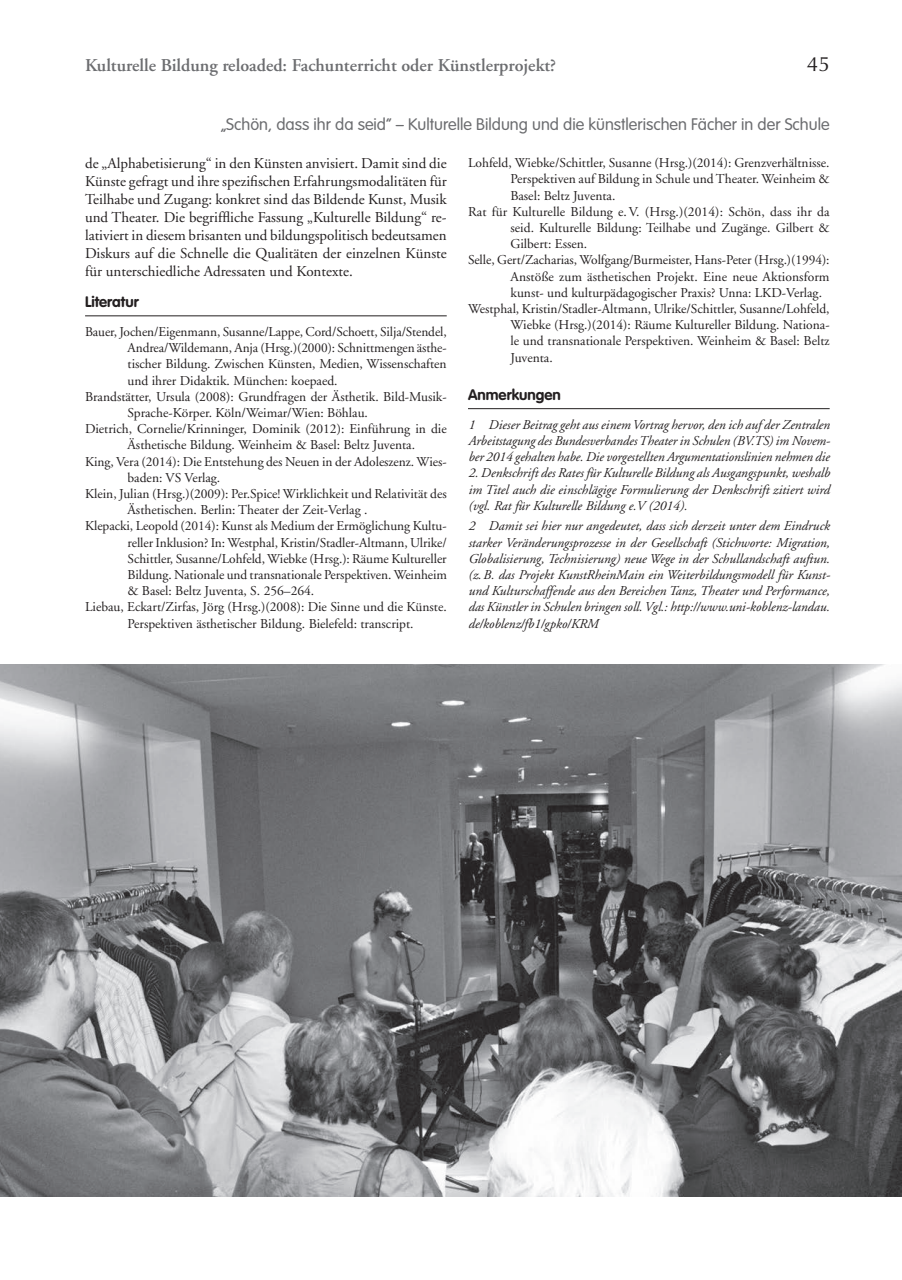
<style>
.page{position:relative;width:902px;height:1280px;background:#fff}
.page>*{position:absolute;margin:0;border:0;box-sizing:border-box;transform-origin:0 0}
.t1{font:21px "Optus T";color:#231f20}
.t2{font:600 18px "Adobe Garamond";color:#6c6d70}
.t3{font:300 16.5px "VAG Rounded";color:#6c6d70}
.t4{font:15px/18px "Adobe Garamond";color:#231f20;text-align:justify}
.t5{font:700 15px "VAG Rounded";color:#231f20}
.t6{font:13.5px "Adobe Garamond";color:#231f20}
.t7{font:italic 13.5px/16.2px "Adobe Garamond";letter-spacing:-.005em;color:#231f20;text-align:justify}
</style>
<div class="page">
<hr style="left:85px;top:315px;width:361px;height:1px;background:#231f20">
<hr style="left:468px;top:408px;width:361px;height:1px;background:#231f20">
<img style="left:0;top:664px;width:901px;height:532px">
<h2 class="t2" style="left:85px;top:55px;width:472px">Kulturelle Bildung reloaded: Fachunterricht oder Künstlerprojekt?</h2>
<h1 class="t1" style="left:806px;top:51px;width:25px">45</h1>
<p class="t3" style="left:221px;top:115px;width:610px">„Schön, dass ihr da seid“ – Kulturelle Bildung und die künstlerischen Fächer in der Schule</p>
<p class="t4" style="left:85px;top:155px;width:363px">de „Alphabetisierung“ in den Künsten anvisiert. Damit sind die Künste gefragt und ihre spezifischen Erfahrungsmodalitäten für Teilhabe und Zugang: konkret sind das Bildende Kunst, Musik und Theater. Die begriffliche Fassung „Kulturelle Bildung“ re&shy;lativiert in diesem brisanten und bildungspolitisch bedeutsamen Diskurs auf die Schnelle die Qualitäten der einzelnen Künste für unterschiedliche Adressaten und Kontexte.</p>
<p class="t5" style="left:85px;top:293px;width:55px">Literatur</p>
<p class="t6" style="left:85px;top:325px;width:363px">Bauer, Jochen/Eigenmann, Susanne/Lappe, Cord/Schoett, Silja/Stendel,</p>
<p class="t6" style="left:127px;top:341px;width:320px">Andrea/Wildemann, Anja (Hrsg.)(2000): Schnittmengen ästhe-</p>
<p class="t6" style="left:127px;top:357px;width:320px">tischer Bildung. Zwischen Künsten, Medien, Wissenschaften</p>
<p class="t6" style="left:127px;top:373px;width:211px">und ihrer Didaktik. München: koepaed.</p>
<p class="t6" style="left:85px;top:389px;width:363px">Brandstätter, Ursula (2008): Grundfragen der Ästhetik. Bild-Musik-</p>
<p class="t6" style="left:127px;top:406px;width:242px">Sprache-Körper. Köln/Weimar/Wien: Böhlau.</p>
<p class="t6" style="left:85px;top:422px;width:363px">Dietrich, Cornelie/Krinninger, Dominik (2012): Einführung in die</p>
<p class="t6" style="left:127px;top:438px;width:289px">Ästhetische Bildung. Weinheim &amp; Basel: Beltz Juventa.</p>
<p class="t6" style="left:85px;top:454px;width:363px">King, Vera (2014): Die Entstehung des Neuen in der Adoleszenz. Wies-</p>
<p class="t6" style="left:127px;top:470px;width:94px">baden: VS Verlag.</p>
<p class="t6" style="left:85px;top:487px;width:363px">Klein, Julian (Hrsg.)(2009): Per.Spice! Wirklichkeit und Relativität des</p>
<p class="t6" style="left:127px;top:503px;width:241px">Ästhetischen. Berlin: Theater der Zeit-Verlag .</p>
<p class="t6" style="left:85px;top:519px;width:363px">Klepacki, Leopold (2014): Kunst als Medium der Ermöglichung Kultu-</p>
<p class="t6" style="left:127px;top:535px;width:320px">reller Inklusion? In: Westphal, Kristin/Stadler-Altmann, Ulrike/</p>
<p class="t6" style="left:127px;top:551px;width:320px">Schittler, Susanne/Lohfeld, Wiebke (Hrsg.): Räume Kultureller</p>
<p class="t6" style="left:127px;top:568px;width:321px">Bildung. Nationale und transnationale Perspektiven. Weinheim</p>
<p class="t6" style="left:127px;top:584px;width:188px">&amp; Basel: Beltz Juventa, S. 256–264.</p>
<p class="t6" style="left:85px;top:600px;width:363px">Liebau, Eckart/Zirfas, Jörg (Hrsg.)(2008): Die Sinne und die Künste.</p>
<p class="t6" style="left:127px;top:616px;width:287px">Perspektiven ästhetischer Bildung. Bielefeld: transcript.</p>
<p class="t6" style="left:468px;top:156px;width:363px">Lohfeld, Wiebke/Schittler, Susanne (Hrsg.)(2014): Grenzverhältnisse.</p>
<p class="t6" style="left:510px;top:172px;width:320px">Perspektiven auf Bildung in Schule und Theater. Weinheim &amp;</p>
<p class="t6" style="left:510px;top:188px;width:106px">Basel: Beltz Juventa.</p>
<p class="t6" style="left:468px;top:204px;width:363px">Rat für Kulturelle Bildung e.V. (Hrsg.)(2014): Schön, dass ihr da</p>
<p class="t6" style="left:510px;top:221px;width:320px">seid. Kulturelle Bildung: Teilhabe und Zugänge. Gilbert &amp;</p>
<p class="t6" style="left:510px;top:237px;width:78px">Gilbert: Essen.</p>
<p class="t6" style="left:468px;top:253px;width:363px">Selle, Gert/Zacharias, Wolfgang/Burmeister, Hans-Peter (Hrsg.)(1994):</p>
<p class="t6" style="left:510px;top:269px;width:320px">Anstöße zum ästhetischen Projekt. Eine neue Aktionsform</p>
<p class="t6" style="left:510px;top:285px;width:313px">kunst- und kulturpädagogischer Praxis? Unna: LKD-Verlag.</p>
<p class="t6" style="left:468px;top:302px;width:363px">Westphal, Kristin/Stadler-Altmann, Ulrike/Schittler, Susanne/Lohfeld,</p>
<p class="t6" style="left:510px;top:318px;width:320px">Wiebke (Hrsg.)(2014): Räume Kultureller Bildung. Nationa-</p>
<p class="t6" style="left:510px;top:334px;width:320px">le und transnationale Perspektiven. Weinheim &amp; Basel: Beltz</p>
<p class="t6" style="left:510px;top:350px;width:44px">Juventa.</p>
<p class="t5" style="left:468px;top:386px;width:94px">Anmerkungen</p>
<p class="t7" style="left:468px;top:417px;width:363px">1 Dieser Beitrag geht aus einem Vortrag hervor, den ich auf der Zentralen Arbeitstagung des Bundesverbandes Theater in Schulen (BV.TS) im Novem&shy;ber 2014 gehalten habe. Die vorgestellten Argumentationslinien nehmen die</p>
<p class="t7" style="left:468px;top:465px;width:363px">2. Denkschrift des Rates für Kulturelle Bildung als Ausgangspunkt, weshalb im Titel auch die einschlägige Formulierung der Denkschrift zitiert wird (vgl. Rat für Kulturelle Bildung e.V (2014).</p>
<p class="t7" style="left:468px;top:518px;width:363px">2 Damit sei hier nur angedeutet, dass sich derzeit unter dem Eindruck starker Veränderungsprozesse in der Gesellschaft (Stichworte: Migration, Globalisierung, Technisierung) neue Wege in der Schullandschaft auftun. (z. B. das Projekt KunstRheinMain ein Weiterbildungsmodell für Kunst&shy;und Kulturschaffende aus den Bereichen Tanz, Theater und Performance, das Künstler in Schulen bringen soll. Vgl.: http://www.uni-koblenz-landau. de/koblenz/fb1/gpko/KRM</p>
</div>
